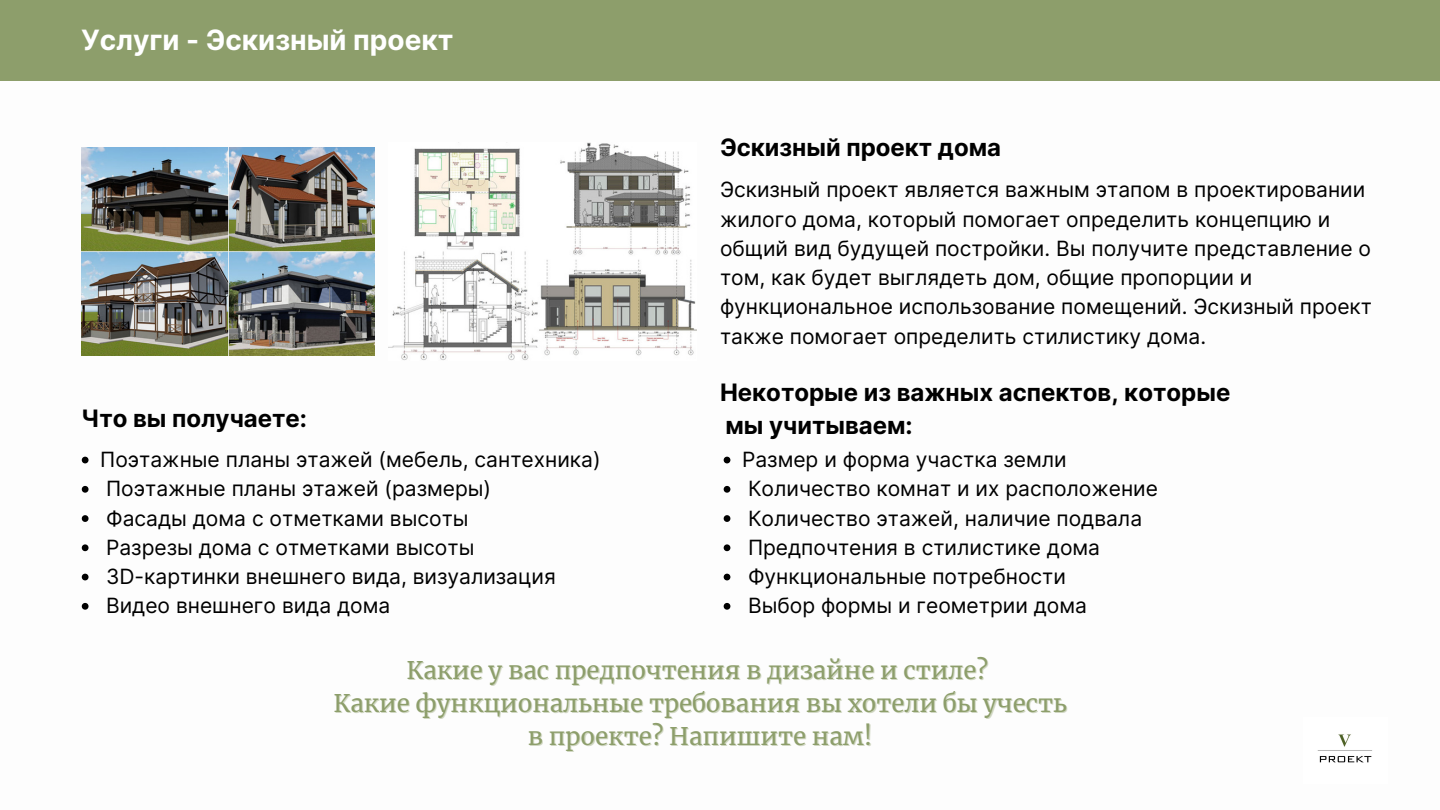
<style>
.page{position:relative;width:1440px;height:810px;background:#fff}
.page>*{position:absolute;margin:0;border:0;box-sizing:border-box;transform-origin:0 0}
.t1{font:700 28px "Inter";color:#fff}
.t2{font:24px "Merriweather";color:#8d9e6b}
.t3{font:700 24px "Inter";color:#000}
.t4{font:21px/29.2px "Inter";color:#000}
</style>
<div class="page">
<div style="left:0;top:0;width:1440px;height:81px;background:#8d9e6b"></div>
<img style="left:81px;top:147px;width:294px;height:208px">
<img style="left:389px;top:142px;width:308px;height:218px">
<svg style="left:724px;top:457px;width:6px;height:6px"></svg>
<svg style="left:724px;top:486px;width:6px;height:7px"></svg>
<svg style="left:724px;top:515px;width:6px;height:7px"></svg>
<svg style="left:724px;top:544px;width:6px;height:7px"></svg>
<svg style="left:724px;top:574px;width:6px;height:6px"></svg>
<svg style="left:724px;top:603px;width:6px;height:7px"></svg>
<svg style="left:82px;top:457px;width:7px;height:6px"></svg>
<svg style="left:82px;top:486px;width:7px;height:7px"></svg>
<svg style="left:82px;top:515px;width:7px;height:7px"></svg>
<svg style="left:82px;top:544px;width:7px;height:7px"></svg>
<svg style="left:82px;top:574px;width:7px;height:6px"></svg>
<svg style="left:82px;top:603px;width:7px;height:7px"></svg>
<img style="left:1317px;top:734px;width:55px;height:29px">
<p class="t1" style="left:81px;top:23px;width:374px">Услуги - Эскизный проект</p>
<p class="t3" style="left:720px;top:133px;width:283px">Эскизный проект дома</p>
<p class="t4" style="left:720px;top:175px;width:654px">Эскизный проект является важным этапом в проектировании жилого дома, который помогает определить концепцию и общий вид будущей постройки. Вы получите представление о том, как будет выглядеть дом, общие пропорции и функциональное использование помещений. Эскизный проект также помогает определить стилистику дома.</p>
<p class="t3" style="left:720px;top:378px;width:512px">Некоторые из важных аспектов, которые</p>
<p class="t3" style="left:726px;top:411px;width:189px">мы учитываем:</p>
<p class="t4" style="left:742px;top:445px;width:326px">Размер и форма участка земли</p>
<p class="t4" style="left:748px;top:474px;width:412px">Количество комнат и их расположение</p>
<p class="t4" style="left:748px;top:503px;width:396px">Количество этажей, наличие подвала</p>
<p class="t4" style="left:748px;top:533px;width:354px">Предпочтения в стилистике дома</p>
<p class="t4" style="left:748px;top:562px;width:320px">Функциональные потребности</p>
<p class="t4" style="left:748px;top:591px;width:341px">Выбор формы и геометрии дома</p>
<p class="t2" style="left:406px;top:655px;width:583px">Какие у вас предпочтения в дизайне и стиле?</p>
<p class="t2" style="left:333px;top:688px;width:735px">Какие функциональные требования вы хотели бы учесть</p>
<p class="t2" style="left:528px;top:721px;width:346px">в проекте? Напишите нам!</p>
<p class="t3" style="left:81px;top:404px;width:228px">Что вы получаете:</p>
<p class="t4" style="left:100px;top:445px;width:502px">Поэтажные планы этажей (мебель, сантехника)</p>
<p class="t4" style="left:106px;top:474px;width:387px">Поэтажные планы этажей (размеры)</p>
<p class="t4" style="left:106px;top:503px;width:364px">Фасады дома с отметками высоты</p>
<p class="t4" style="left:106px;top:533px;width:370px">Разрезы дома с отметками высоты</p>
<p class="t4" style="left:106px;top:562px;width:451px">3D-картинки внешнего вида, визуализация</p>
<p class="t4" style="left:106px;top:591px;width:286px">Видео внешнего вида дома</p>
</div>
